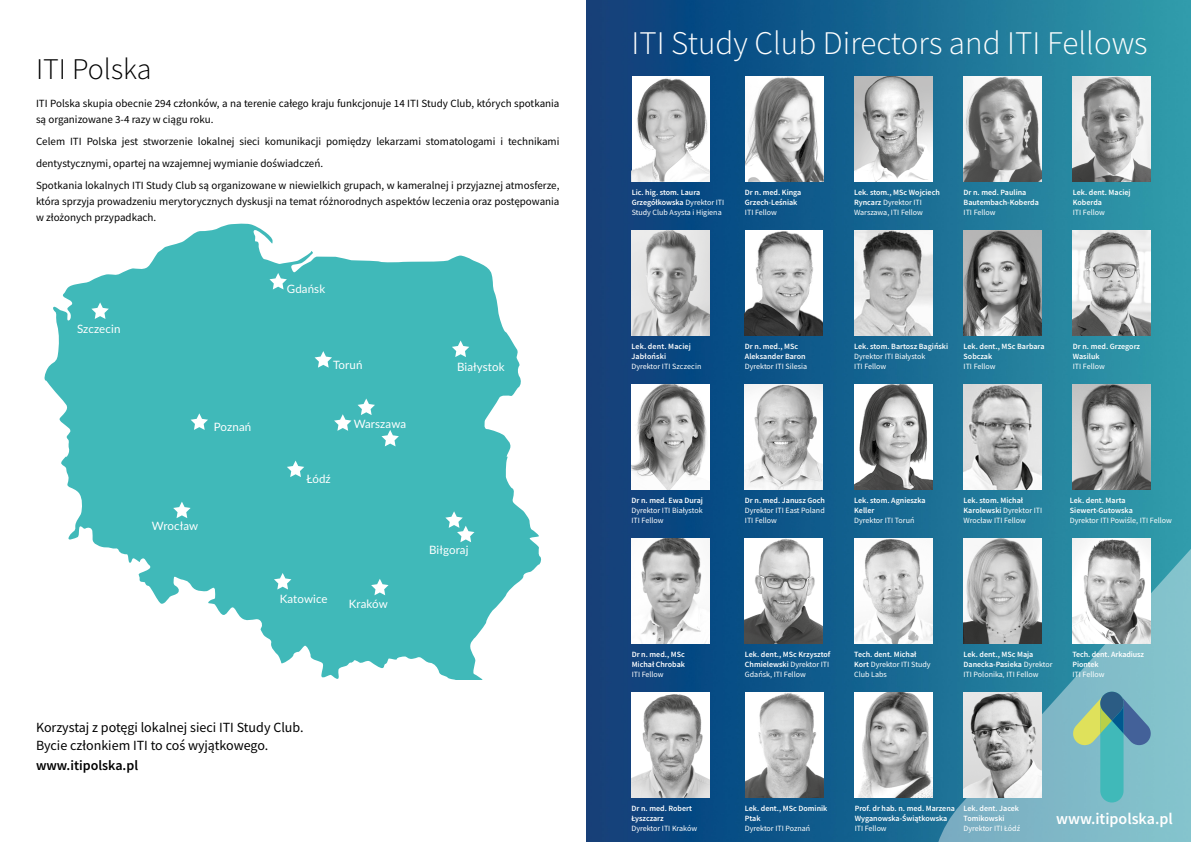
<style>
.page{position:relative;width:1191px;height:842px;background:#fff}
.page>*{position:absolute;margin:0;border:0;box-sizing:border-box;transform-origin:0 0}
.t1{font:300 33px "Source Sans Pro";color:#fff}
.t2{font:300 30px "Source Sans Pro";color:#000}
.t3{font:600 16px "Source Sans Pro";color:#fff}
.t4{font:14px/18px "Source Sans Pro";color:#000}
.t5{font:600 14px "Source Sans Pro";color:#000}
.t6{font:11.5px "Lato";letter-spacing:.01em;color:#fff}
.t7{font:11px/16px "Source Sans Pro";color:#000}
.t8{font:600 8px/10px "Source Sans Pro";color:#fff}
.t9{font:8px/10px "Source Sans Pro";color:#fff}
.s1{font-weight:600}
.s2{font-weight:400}
.s3{font-family:"The Sans LP4 Se Lig";font-weight:400}
</style>
<div class="page">
<svg style="left:44px;top:223px;width:477px;height:234px;fill:#40b9b9"></svg>
<svg style="left:61px;top:457px;width:481px;height:223px;fill:#40b9b9"></svg>
<svg style="left:91px;top:302px;width:18px;height:17px"></svg>
<svg style="left:274px;top:573px;width:17px;height:16px"></svg>
<svg style="left:357px;top:399px;width:18px;height:16px"></svg>
<svg style="left:371px;top:579px;width:17px;height:16px"></svg>
<svg style="left:452px;top:340px;width:17px;height:17px"></svg>
<svg style="left:445px;top:511px;width:29px;height:31px"></svg>
<svg style="left:381px;top:430px;width:18px;height:16px"></svg>
<svg style="left:334px;top:414px;width:17px;height:17px"></svg>
<svg style="left:287px;top:461px;width:17px;height:16px"></svg>
<svg style="left:191px;top:413px;width:17px;height:17px"></svg>
<svg style="left:173px;top:502px;width:18px;height:16px"></svg>
<svg style="left:269px;top:273px;width:18px;height:16px"></svg>
<svg style="left:314px;top:351px;width:18px;height:17px"></svg>
<img style="left:587px;top:0;width:604px;height:842px">
<img style="left:631px;top:539px;width:78px;height:105px">
<img style="left:1072px;top:77px;width:78px;height:105px">
<img style="left:854px;top:77px;width:78px;height:105px">
<img style="left:631px;top:693px;width:78px;height:105px">
<img style="left:745px;top:231px;width:78px;height:105px">
<img style="left:631px;top:231px;width:78px;height:105px">
<img style="left:854px;top:693px;width:69px;height:105px">
<img style="left:745px;top:385px;width:78px;height:105px">
<img style="left:854px;top:231px;width:78px;height:105px">
<img style="left:963px;top:231px;width:78px;height:105px">
<img style="left:963px;top:77px;width:78px;height:105px">
<img style="left:745px;top:77px;width:78px;height:105px">
<img style="left:631px;top:77px;width:78px;height:105px">
<img style="left:1072px;top:231px;width:78px;height:105px">
<img style="left:631px;top:385px;width:78px;height:105px">
<img style="left:854px;top:539px;width:69px;height:105px">
<img style="left:745px;top:693px;width:78px;height:105px">
<img style="left:745px;top:539px;width:78px;height:105px">
<img style="left:854px;top:385px;width:78px;height:105px">
<img style="left:963px;top:385px;width:78px;height:105px">
<img style="left:1072px;top:385px;width:78px;height:105px">
<svg style="left:923px;top:507px;width:268px;height:335px;background:#61a1b3"></svg>
<svg style="left:1072px;top:692px;width:79px;height:110px;background:#70b0b1"></svg>
<img style="left:963px;top:693px;width:78px;height:105px">
<img style="left:1072px;top:539px;width:78px;height:105px">
<h2 class="t2" style="left:36px;top:51px;width:117px">ITI Polska</h2>
<h3 class="t7" style="left:36px;top:95px;width:525px">ITI Polska skupia obecnie 294 członków, a na terenie całego kraju funkcjonuje 14 ITI Study Club, których spotkania są organizowane 3-4 razy w ciągu roku.</h3>
<p class="t7" style="left:36px;top:130px;width:525px;line-height:22px">Celem ITI Polska jest stworzenie lokalnej sieci komunikacji pomiędzy lekarzami stomatologami i technikami dentystycznymi, opartej na wzajemnej wymianie doświadczeń.<br>Spotkania lokalnych ITI Study Club są organizowane w niewielkich grupach, w kameralnej i przyjaznej atmosferze,</p>
<h3 class="t7" style="left:36px;top:193px;width:525px">która sprzyja prowadzeniu merytorycznych dyskusji na temat różnorodnych aspektów leczenia oraz postępowania w złożonych przypadkach.</h3>
<h3 class="t6" style="left:77px;top:321px;width:45px">Szczecin</h3>
<h3 class="t6" style="left:287px;top:281px;width:40px">Gdańsk</h3>
<h3 class="t6" style="left:333px;top:357px;width:31px">Toruń</h3>
<h3 class="t6" style="left:214px;top:418px;width:39px">Poznań</h3>
<h3 class="t6" style="left:354px;top:415px;width:54px">Warszawa</h3>
<h3 class="t6" style="left:152px;top:517px;width:48px">Wrocław</h3>
<h3 class="t6" style="left:306px;top:470px;width:26px">Łódź</h3>
<h3 class="t6" style="left:280px;top:590px;width:49px">Katowice</h3>
<h3 class="t6" style="left:349px;top:596px;width:40px">Kraków</h3>
<h3 class="t6" style="left:457px;top:359px;width:49px">Białystok</h3>
<h3 class="t6" style="left:429px;top:541px;width:41px">Biłgoraj</h3>
<h3 class="t4" style="left:36px;top:718px;width:269px">Korzystaj z potęgi lokalnej sieci ITI Study Club.<br>Bycie członkiem ITI to coś wyjątkowego.</h3>
<h3 class="t5" style="left:36px;top:756px;width:104px">www.itipolska.pl</h3>
<h1 class="t1" style="left:631px;top:22px;width:517px">ITI Study Club Directors and ITI Fellows</h1>
<p class="t9" style="left:631px;top:187px;width:94px"><span class="s1">Lic. hig. stom. Laura<br>Grzegółkowska</span> Dyrektor ITI<br>Study Club Asysta i Higiena</p>
<p class="t8" style="left:745px;top:187px;width:58px">Dr n. med. Kinga<br>Grzech-Leśniak</p>
<p class="t9" style="left:745px;top:207px;width:34px">ITI Fellow</p>
<p class="t9" style="left:854px;top:187px;width:87px"><span class="s1">Lek. stom., MSc Wojciech<br>Ryncarz</span> Dyrektor ITI<br>Warszawa, ITI Fellow</p>
<p class="t8" style="left:963px;top:187px;width:77px">Dr n. med. Paulina<br>Bautembach-Koberda</p>
<p class="t9" style="left:963px;top:207px;width:34px">ITI Fellow</p>
<p class="t8" style="left:1072px;top:187px;width:59px">Lek. dent. Maciej<br>Koberda</p>
<p class="t9" style="left:1072px;top:207px;width:34px">ITI Fellow</p>
<p class="t8" style="left:631px;top:341px;width:61px">Lek. dent. Maciej<br>Jabłoński</p>
<p class="t9" style="left:631px;top:361px;width:71px">Dyrektor ITI Szczecin</p>
<p class="t8" style="left:745px;top:341px;width:62px">Dr n. med., MSc<br>Aleksander Baron</p>
<p class="t9" style="left:745px;top:361px;width:64px">Dyrektor ITI Silesia</p>
<p class="t8" style="left:854px;top:341px;width:95px">Lek. stom. Bartosz Bagiński</p>
<p class="t9" style="left:854px;top:351px;width:73px">Dyrektor ITI Białystok<br>ITI Fellow</p>
<p class="t8" style="left:963px;top:341px;width:82px">Lek. dent., MSc Barbara<br>Sobczak</p>
<p class="t9" style="left:963px;top:361px;width:34px">ITI Fellow</p>
<p class="t8" style="left:1072px;top:341px;width:69px">Dr n. med. Grzegorz<br>Wasiluk</p>
<p class="t9" style="left:1072px;top:361px;width:34px">ITI Fellow</p>
<p class="t8" style="left:631px;top:495px;width:73px">Dr n. med. Ewa Duraj</p>
<p class="t9" style="left:631px;top:505px;width:73px">Dyrektor ITI Białystok<br>ITI Fellow</p>
<p class="t8" style="left:745px;top:495px;width:82px">Dr n. med. Janusz Goch</p>
<p class="t9" style="left:745px;top:505px;width:81px">Dyrektor ITI East Poland<br>ITI Fellow</p>
<p class="t8" style="left:854px;top:495px;width:73px">Lek. stom. Agnieszka<br>Keller</p>
<p class="t9" style="left:854px;top:515px;width:62px">Dyrektor ITI Toruń</p>
<p class="t9" style="left:963px;top:495px;width:80px"><span class="s1">Lek. stom. Michał<br>Karolewski</span> Dyrektor ITI<br>Wrocław ITI Fellow</p>
<p class="t8" style="left:1070px;top:495px;width:64px">Lek. dent. Marta<br>Siewert-Gutowska</p>
<p class="t9" style="left:1070px;top:515px;width:103px">Dyrektor ITI Powiśle, ITI Fellow</p>
<p class="t8" style="left:631px;top:649px;width:55px">Dr n. med., MSc<br>Michał Chrobak</p>
<p class="t9" style="left:631px;top:669px;width:34px">ITI Fellow</p>
<p class="t8" style="left:745px;top:649px;width:87px;text-align:justify">Lek. dent., MSc Krzysztof Chmielewski <span class="s2">Dyrektor ITI Gdańsk, ITI Fellow</span></p>
<p class="t9" style="left:854px;top:649px;width:78px"><span class="s1">Tech. dent. Michał<br>Kort</span> Dyrektor ITI Study<br>Club Labs</p>
<p class="t8" style="left:963px;top:649px;width:91px">Lek. dent., MSc Maja<br>Danecka-Pasieka <span class="s2">Dyrektor<br>ITI Polonika</span><span class="s3">,</span> <span class="s2">ITI Fellow</span></p>
<p class="t8" style="left:1072px;top:649px;width:73px">Tech. dent. Arkadiusz<br>Piontek</p>
<p class="t9" style="left:1072px;top:669px;width:34px">ITI Fellow</p>
<p class="t8" style="left:631px;top:803px;width:62px">Dr n. med. Robert<br>Łyszczarz</p>
<p class="t9" style="left:631px;top:823px;width:67px">Dyrektor ITI Kraków</p>
<p class="t8" style="left:745px;top:803px;width:84px">Lek. dent., MSc Dominik<br>Ptak</p>
<p class="t9" style="left:745px;top:823px;width:67px">Dyrektor ITI Poznań</p>
<p class="t8" style="left:854px;top:803px;width:102px">Prof. dr hab. n. med. Marzena<br>Wyganowska-Świątkowska</p>
<p class="t9" style="left:854px;top:823px;width:34px">ITI Fellow</p>
<p class="t8" style="left:963px;top:803px;width:57px">Lek. dent. Jacek<br>Tomikowski</p>
<p class="t9" style="left:963px;top:823px;width:58px">Dyrektor ITI Łódź</p>
<h3 class="t3" style="left:1056px;top:808px;width:118px">www.itipolska.pl</h3>
</div>
